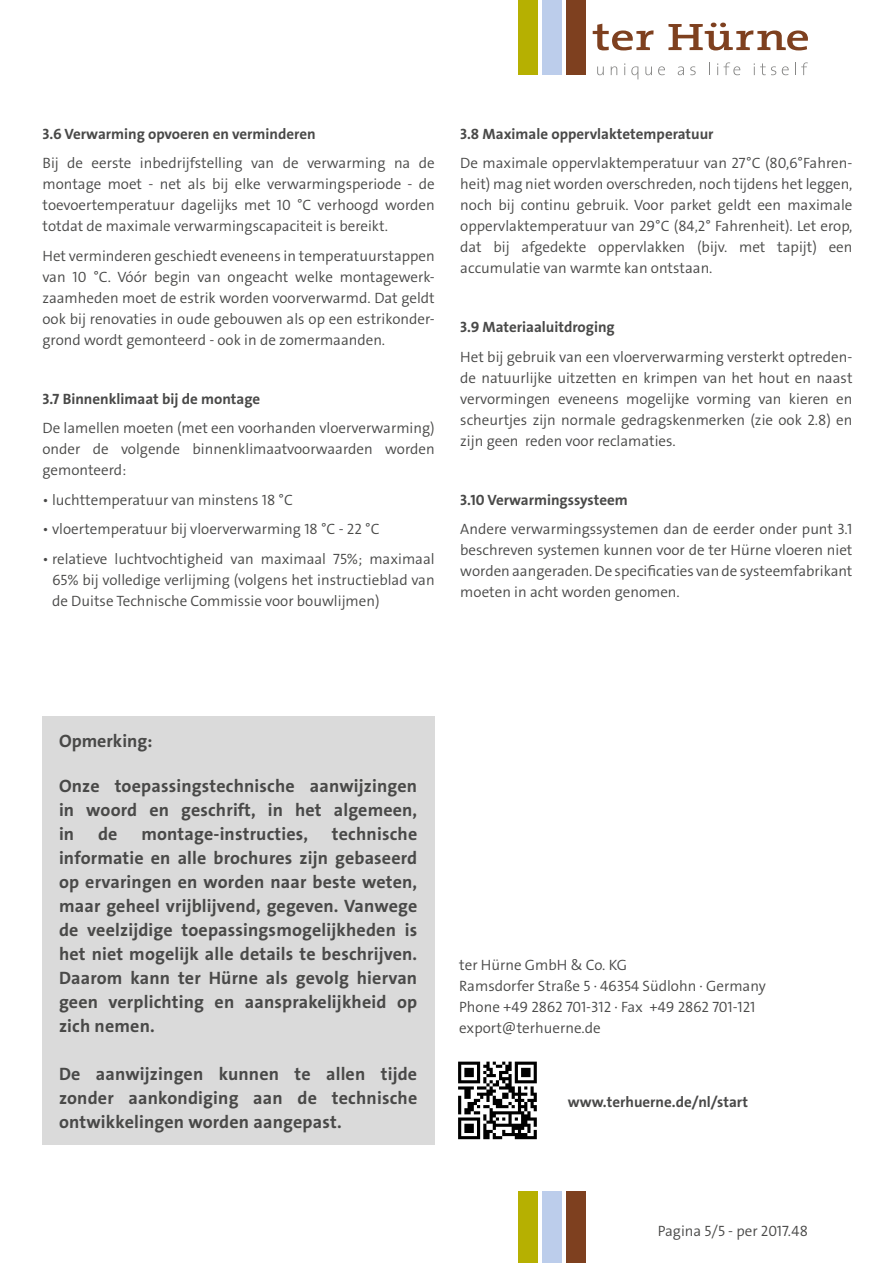
<style>
.page{position:relative;width:893px;height:1263px;background:#fff}
.page>*{position:absolute;margin:0;border:0;box-sizing:border-box;transform-origin:0 0}
.t1{font:18px/24px "The Sans LP7 Bld";letter-spacing:.01em;color:#494948;text-align:justify}
.t2{font:15px/21px "The Sans LP4 Se Lig";color:#494948;text-align:justify}
.t3{font:15px "The Sans LP7 Bld";color:#494948}
</style>
<div class="page">
<svg style="left:593px;top:24px;width:61px;height:26px"></svg>
<svg style="left:668px;top:23px;width:140px;height:27px"></svg>
<div style="left:542px;top:0;width:20px;height:75px;background:#bccdeb"></div>
<div style="left:566px;top:0;width:19px;height:75px;background:#7e401f"></div>
<div style="left:519px;top:0;width:19px;height:75px;background:#b6b001"></div>
<svg style="left:597px;top:67px;width:7px;height:8px"></svg>
<svg style="left:611px;top:66px;width:6px;height:9px"></svg>
<svg style="left:631px;top:66px;width:7px;height:13px"></svg>
<svg style="left:645px;top:67px;width:7px;height:8px"></svg>
<svg style="left:658px;top:66px;width:7px;height:9px"></svg>
<svg style="left:678px;top:66px;width:6px;height:9px"></svg>
<svg style="left:690px;top:66px;width:6px;height:9px"></svg>
<svg style="left:709px;top:63px;width:1px;height:12px"></svg>
<svg style="left:717px;top:62px;width:23px;height:13px"></svg>
<svg style="left:754px;top:63px;width:22px;height:12px"></svg>
<svg style="left:782px;top:66px;width:7px;height:9px"></svg>
<svg style="left:795px;top:62px;width:13px;height:13px"></svg>
<div style="left:542px;top:1191px;width:19px;height:72px;background:#bccdeb"></div>
<div style="left:566px;top:1191px;width:19px;height:72px;background:#7e401f"></div>
<div style="left:518px;top:1191px;width:19px;height:72px;background:#b6b001"></div>
<div style="left:42px;top:716px;width:392px;height:428px;background:#dadada"></div>
<svg style="left:458px;top:1061px;width:79px;height:78px"></svg>
<p class="t3" style="left:43px;top:124px;width:275px">3.6 Verwarming opvoeren en verminderen</p>
<p class="t2" style="left:43px;top:153px;width:394px">Bij de eerste inbedrijfstelling van de verwarming na de montage moet - net als bij elke verwarmingsperiode - de toevoertemperatuur dagelijks met 10 °C verhoogd worden totdat de maximale verwarmingscapaciteit is bereikt.</p>
<p class="t2" style="left:43px;top:245px;width:394px">Het verminderen geschiedt eveneens in temperatuurstappen van 10 °C. Vóór begin van ongeacht welke montagewerk&shy;zaamheden moet de estrik worden voorverwarmd. Dat geldt ook bij renovaties in oude gebouwen als op een estrikonder&shy;grond wordt gemonteerd - ook in de zomermaanden.</p>
<p class="t3" style="left:43px;top:389px;width:219px">3.7 Binnenklimaat bij de montage</p>
<p class="t2" style="left:43px;top:418px;width:394px">De lamellen moeten (met een voorhanden vloerverwarming) onder de volgende binnenklimaatvoorwaarden worden gemonteerd:</p>
<p class="t2" style="left:43px;top:489px;width:252px">• luchttemperatuur van minstens 18 °C</p>
<p class="t2" style="left:43px;top:519px;width:338px">• vloertemperatuur bij vloerverwarming 18 °C - 22 °C</p>
<p class="t2" style="left:52px;top:548px;width:384px;text-indent:-10px">• relatieve luchtvochtigheid van maximaal 75%; maximaal 65% bij volledige verlijming (volgens het instructieblad van de Duitse Technische Commissie voor bouwlijmen)</p>
<p class="t3" style="left:460px;top:124px;width:255px">3.8 Maximale oppervlaktetemperatuur</p>
<p class="t2" style="left:460px;top:153px;width:394px">De maximale oppervlaktemperatuur van 27°C (80,6°Fahren&shy;heit) mag niet worden overschreden, noch tijdens het leggen, noch bij continu gebruik. Voor parket geldt een maximale oppervlaktemperatuur van 29°C (84,2° Fahrenheit). Let erop, dat bij afgedekte oppervlakken (bijv. met tapijt) een accumulatie van warmte kan ontstaan.</p>
<p class="t3" style="left:460px;top:317px;width:156px">3.9 Materiaaluitdroging</p>
<p class="t2" style="left:460px;top:346px;width:394px">Het bij gebruik van een vloerverwarming versterkt optreden&shy;de natuurlijke uitzetten en krimpen van het hout en naast vervormingen eveneens mogelijke vorming van kieren en scheurtjes zijn normale gedragskenmerken (zie ook 2.8) en zijn geen reden voor reclamaties.</p>
<p class="t3" style="left:460px;top:490px;width:169px">3.10 Verwarmingssysteem</p>
<p class="t2" style="left:460px;top:519px;width:394px">Andere verwarmingssystemen dan de eerder onder punt 3.1 beschreven systemen kunnen voor de ter Hürne vloeren niet worden aangeraden. De specificaties van de systeemfabrikant moeten in acht worden genomen.</p>
<p class="t1" style="left:59px;top:729px;width:95px">Opmerking:</p>
<p class="t1" style="left:59px;top:774px;width:360px">Onze toepassingstechnische aanwijzingen in woord en geschrift, in het algemeen, in</p>
<p class="t1" style="left:59px;top:822px;width:360px;text-indent:273px">technische informatie en alle brochures zijn gebaseerd op ervaringen en worden naar beste weten, maar geheel vrijblijvend, gegeven. Vanwege de veelzijdige toepassingsmogelijkheden is het niet mogelijk alle details te beschrijven.<br>Daarom kann ter Hürne als gevolg hiervan geen verplichting en aansprakelijkheid op zich nemen.</p>
<p class="t1" style="left:59px;top:1061px;width:360px">De aanwijzingen kunnen te allen tijde zonder aankondiging aan de technische ontwikkelingen worden aangepast.</p>
<p class="t1" style="left:98px;top:822px;width:21px">de</p>
<p class="t1" style="left:141px;top:822px;width:168px">montage-instructies,</p>
<p class="t2" style="left:459px;top:955px;width:308px;text-align:left">ter Hürne GmbH &amp; Co. KG<br>Ramsdorfer Straße 5 · 46354 Südlohn · Germany Phone +49 2862 701-312 · Fax +49 2862 701-121 export@terhuerne.de</p>
<p class="t3" style="left:568px;top:1092px;width:182px">www.terhuerne.de/nl/start</p>
<p class="t2" style="left:658px;top:1220px;width:152px">Pagina 5/5 - per 2017.48</p>
</div>
